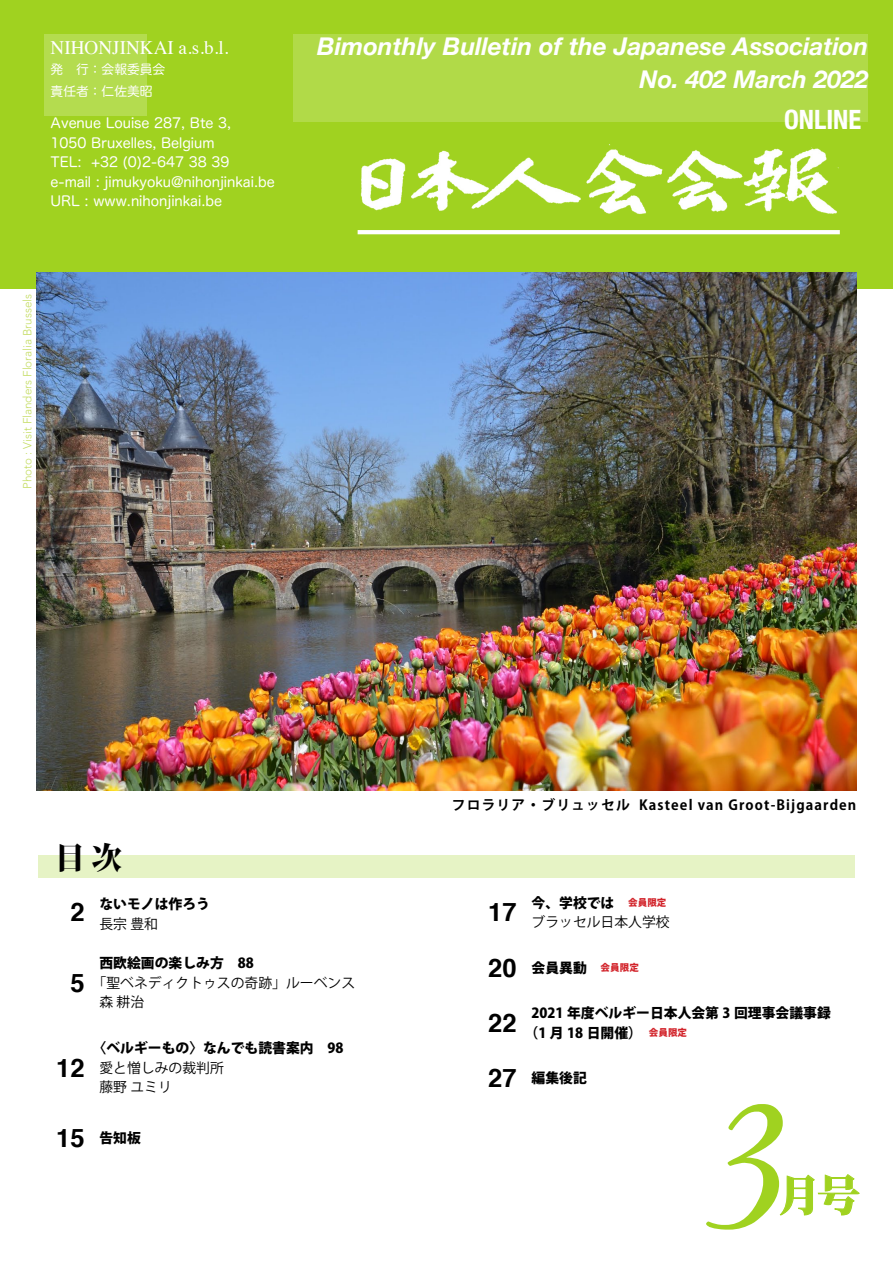
<style>
.page{position:relative;width:893px;height:1263px;background:#fff}
.page>*{position:absolute;margin:0;border:0;box-sizing:border-box;transform-origin:0 0}
.t1{font:133.65px "Baroque Script";color:#a0d220}
.t2{font:800 42.75px "Ryo Disp Plus N";color:#a0d220}
.t3{font:800 30.6px "Koz Min Pr 6 N";color:#000}
.t4{font:700 condensed 26.55px "Helvetica Neue";color:#fff}
.t5{font:700 25.5px "Helvetica";color:#000}
.t6{font:italic 700 24.45px/33px "Helvetica Neue";color:#fff;text-align:right}
.t7{font:19.2px "Times";color:#fff}
.t8{font:13.8px/19.5px "Hira Maru Pro N W4";color:#fff}
.t9{font:800 13.8px/19.5px "Koz Go Pro";color:#000}
.t10{font:13.8px/19.5px "Koz Go Pro";color:#000}
.t11{font:700 13.8px "Koz Go Pr 6 N";letter-spacing:.08em;color:#000}
.t12{font:12.75px/22.4px "Hira Maru Pro N W4";color:#fff}
.t13{font:300 11.7px "Avenir LT Std";color:#c4dc62}
.s1{font-family:"Helvetica";font-weight:700;font-size:25.5px}
.s2{font-weight:800}
.s3{font-weight:800;font-size:9.6px;color:#d2232a}
.s4{font-size:9.6px;color:#d2232a}
</style>
<div class="page">
<div style="left:0;top:0;width:893px;height:289px;background:#a0d220"></div>
<div style="left:45px;top:34px;width:102px;height:82px;background:#b4dc4f"></div>
<img style="left:328px;top:121px;width:526px;height:114px">
<div style="left:293px;top:34px;width:575px;height:87px;background:#b1da48"></div>
<svg style="left:358px;top:230px;width:482px;height:4px;background:#fdfefb"></svg>
<div style="left:38px;top:855px;width:816px;height:22px;background:#e6f3c5"></div>
<svg style="left:780px;top:1174px;width:80px;height:41px"></svg>
<img style="left:37px;top:272px;width:819px;height:519px">
<h3 class="t7" style="left:51px;top:30px;width:180px">NIHONJINKAI a.s.b.l.</h3>
<p class="t12" style="left:51px;top:57px;width:116px">発　行：会報委員会責任者：仁佐美昭</p>
<p class="t8" style="left:51px;top:112px;width:226px">Avenue Louise 287, Bte 3,<br>1050 Bruxelles, Belgium<br>TEL: +32 (0)2-647 38 39<br>e-mail : jimukyoku@nihonjinkai.be<br>URL : www.nihonjinkai.be</p>
<p class="t13" style="left:20px;top:489px;width:197px;rotate:-90deg">Photo : Visit Flanders Floralia Brussels</p>
<h3 class="t6" style="left:317px;top:29px;width:553px">Bimonthly Bulletin of the Japanese Association<br>No. 402 March 2022</h3>
<h3 class="t4" style="left:784px;top:104px;width:79px">ONLINE</h3>
<h3 class="t3" style="left:55px;top:840px;width:69px">目次</h3>
<h3 class="t5" style="left:70px;top:892px;width:16px">2</h3>
<p class="t9" style="left:99px;top:895px;width:112px">ないモノは作ろう</p>
<p class="t10" style="left:99px;top:914px;width:60px">長宗 豊和</p>
<h3 class="t5" style="left:70px;top:962px;width:16px">5</h3>
<p class="t9" style="left:99px;top:954px;width:156px">西欧絵画の楽しみ方　88</p>
<p class="t10" style="left:99px;top:973px;width:257px;text-indent:-7px">「聖ベネディクトゥスの奇跡」ルーベンス森 耕治</p>
<p class="t9" style="left:93px;top:1039px;width:252px">〈ベルギーもの〉なんでも読書案内　98</p>
<p class="t10" style="left:99px;top:1058px;width:126px">愛と憎しみの裁判所藤野 ユミリ</p>
<p class="t9" style="left:56px;top:1129px;width:86px"><span class="s1">15</span> 告知板</p>
<h3 class="t5" style="left:56px;top:1047px;width:30px">12</h3>
<p class="t11" style="left:452px;top:797px;width:406px">フロラリア・ブリュッセル Kasteel van Groot-Bijgaarden</p>
<h3 class="t5" style="left:488px;top:892px;width:30px">17</h3>
<p class="t10" style="left:531px;top:893px;width:140px"><span class="s2">今、学校では　</span><span class="s3">会員限定</span>ブラッセル日本人学校</p>
<p class="t9" style="left:488px;top:959px;width:152px"><span class="s1">20</span> 会員異動　<span class="s4">会員限定</span></p>
<h3 class="t5" style="left:488px;top:1002px;width:30px">22</h3>
<p class="t9" style="left:525px;top:1004px;width:308px;text-indent:7px">2021 年度ベルギー日本人会第 3 回理事会議事録（1 月 18 日開催）　<span class="s4">会員限定</span></p>
<p class="t9" style="left:488px;top:1069px;width:100px"><span class="s1">27</span> 編集後記</p>
<h1 class="t1" style="left:704px;top:1105px;width:82px">3</h1>
<h2 class="t2" style="left:778px;top:1166px;width:83px">月号</h2>
</div>
